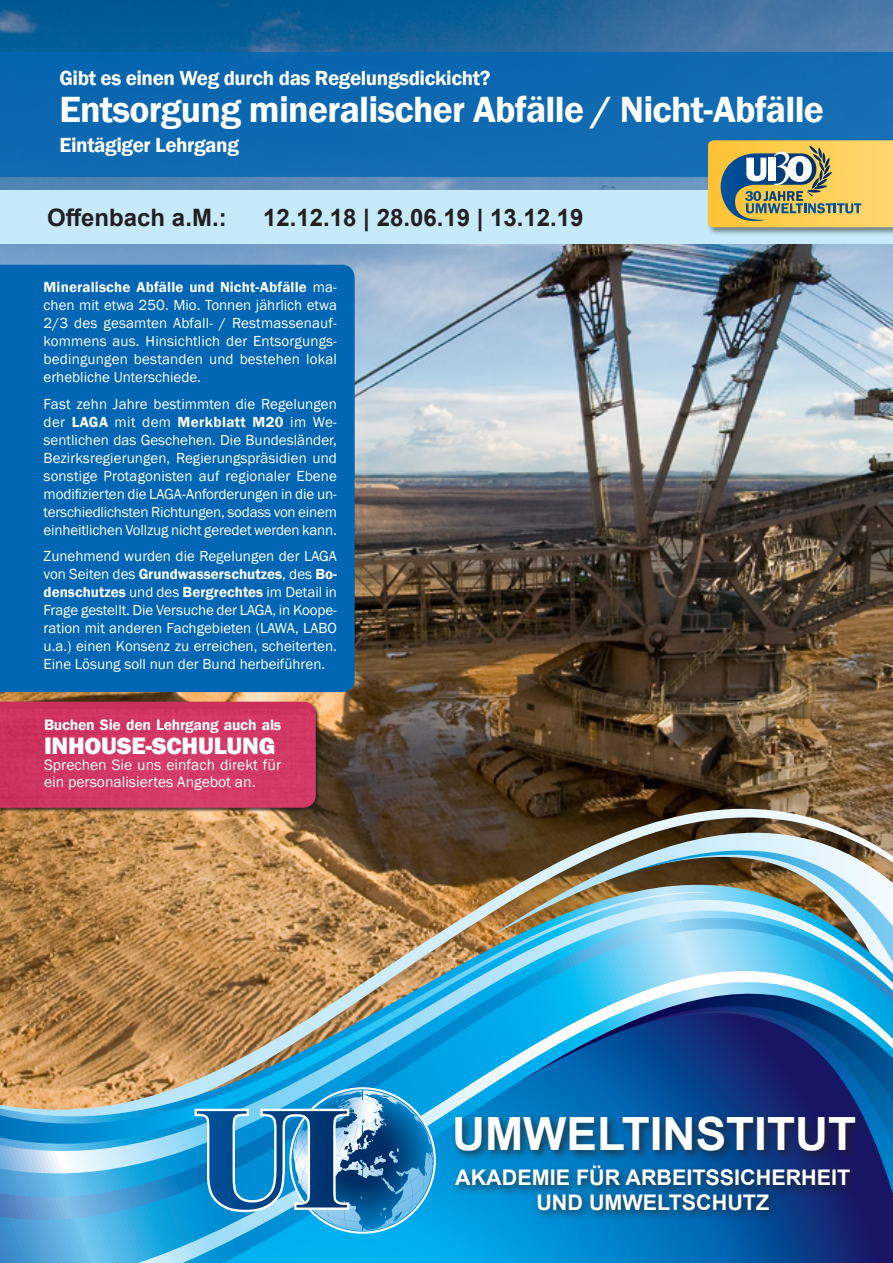
<style>
.page{position:relative;width:893px;height:1263px;background:#fff}
.page>*{position:absolute;margin:0;border:0;box-sizing:border-box;transform-origin:0 0}
.t1{font:700 45.9px "Arial";color:#fff}
.t2{font:600 37.5px "Franklin Gothic";letter-spacing:-.02em;color:#fff}
.Body_Text_2{font:800 24.45px "Franklin Gothic";letter-spacing:-.01em;color:#fff}
.t3{font:700 24px "Arial";color:#231f20}
.t4{font:700 21.6px/24px "Arial";color:#fff;text-align:center}
.t5{font:600 21px "Franklin Gothic";letter-spacing:-.02em;color:#fff}
.Body_Text_2-2{font:15.6px/16.5px "Franklin Gothic";color:#fff}
.Body_Text_2-3{font:600 15.6px "Franklin Gothic";letter-spacing:-.02em;color:#fff}
.Body_Text_2-4{font:15px/18px "Franklin Gothic";color:#fff;text-align:justify}
.s1{font-weight:600}
</style>
<div class="page">
<img style="left:0;top:0;width:893px;height:771px">
<div style="left:0;top:190px;width:893px;height:53px;background:#c6eafa"></div>
<div style="left:0;top:265px;width:355px;height:427px;background:#0166b3"></div>
<div style="left:0;top:52px;width:893px;height:124px;background:#0e69b1"></div>
<div style="left:0;top:702px;width:316px;height:8px;background:#cb2f5c"></div>
<div style="left:0;top:710px;width:316px;height:61px;background:#d23663"></div>
<div style="left:706px;top:139px;width:187px;height:96px;background:#231f20;opacity:.5"></div>
<svg style="left:708px;top:140px;width:185px;height:87px;background:#c8b46b"></svg>
<svg style="left:0;top:771px;width:893px;height:64px;background:#7f4d41"></svg>
<svg style="left:138px;top:1221px;width:755px;height:42px;background:#0c84c7"></svg>
<svg style="left:0;top:835px;width:893px;height:19px;background:#947e61"></svg>
<img style="left:0;top:854px;width:893px;height:367px">
<svg style="left:194px;top:1089px;width:240px;height:142px;background:#3d91c3"></svg>
<div style="left:450px;top:1111px;width:416px;height:50px;background:#231f20;opacity:.75"></div>
<div style="left:451px;top:1162px;width:410px;height:58px;background:#231f20;opacity:.75"></div>
<p class="t5" style="left:60px;top:65px;width:432px">Gibt es einen Weg durch das Regelungsdickicht?</p>
<p class="t2" style="left:60px;top:87px;width:766px">Entsorgung mineralischer Abfälle / Nicht-Abfälle</p>
<p class="t5" style="left:60px;top:132px;width:181px">Eintägiger Lehrgang</p>
<p class="t3" style="left:47px;top:200px;width:181px">Offenbach a.M.:</p>
<p class="t3" style="left:263px;top:200px;width:322px">12.12.18 | 28.06.19 | 13.12.19</p>
<p class="Body_Text_2-4" style="left:44px;top:279px;width:295px"><span class="s1">Mineralische Abfälle und Nicht-Abfälle</span> ma&shy;chen mit etwa 250. Mio. Tonnen jährlich etwa 2/3 des gesamten Abfall- / Restmassenauf&shy;kommens aus. Hinsichtlich der Entsorgungs&shy;bedingungen bestanden und bestehen lokal erhebliche Unterschiede.</p>
<p class="Body_Text_2-4" style="left:44px;top:395px;width:295px">Fast zehn Jahre bestimmten die Regelungen der <span class="s1">LAGA</span> mit dem <span class="s1">Merkblatt M20</span> im We&shy;sentlichen das Geschehen. Die Bundesländer, Bezirksregierungen, Regierungspräsidien und sonstige Protagonisten auf regionaler Ebene modifizierten die LAGA-Anforderungen in die un&shy;terschiedlichsten Richtungen, sodass von einem einheitlichen Vollzug nicht geredet werden kann.</p>
<p class="Body_Text_2-4" style="left:44px;top:548px;width:295px">Zunehmend wurden die Regelungen der LAGA von Seiten des <span class="s1">Grundwasserschutzes</span>, des <span class="s1">Bo&shy;denschutzes</span> und des <span class="s1">Bergrechtes</span> im Detail in Frage gestellt. Die Versuche der LAGA, in Koope&shy;ration mit anderen Fachgebieten (LAWA, LABO u.a.) einen Konsenz zu erreichen, scheiterten.<br>Eine Lösung soll nun der Bund herbeiführen.</p>
<p class="Body_Text_2-3" style="left:44px;top:715px;width:239px">Buchen Sie den Lehrgang auch als</p>
<p class="Body_Text_2" style="left:44px;top:729px;width:233px">INHOUSE-SCHULUNG</p>
<p class="Body_Text_2-2" style="left:44px;top:757px;width:239px">Sprechen Sie uns einfach direkt für ein personalisiertes Angebot an.</p>
<p class="t1" style="left:452px;top:1101px;width:406px">UMWELTINSTITUT</p>
<p class="t4" style="left:455px;top:1166px;width:397px">AKADEMIE FÜR ARBEITSSICHERHEIT<br>UND UMWELTSCHUTZ</p>
</div>
